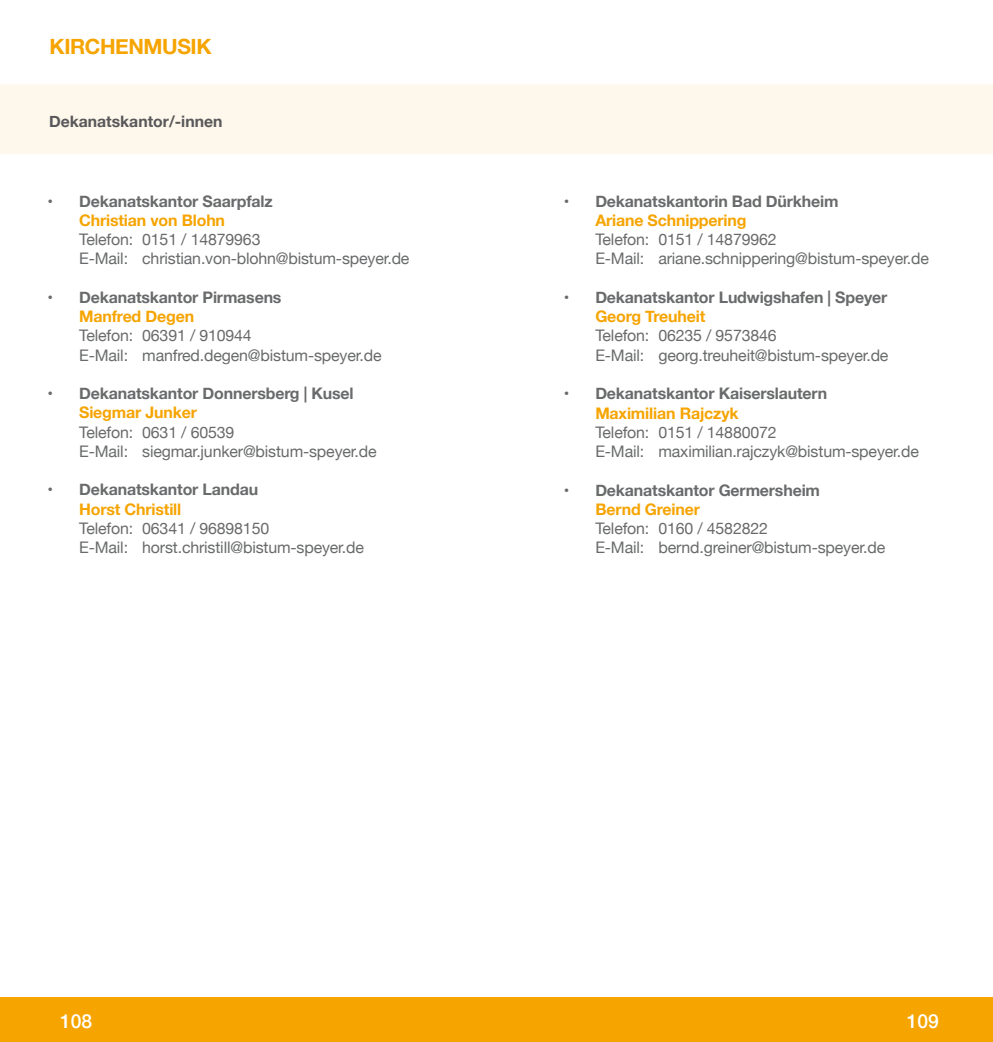
<style>
.page{position:relative;width:993px;height:1042px;background:#fff}
.page>*{position:absolute;margin:0;border:0;box-sizing:border-box;transform-origin:0 0}
.t1{font:700 21px "Helvetica Neue";letter-spacing:-.02em;color:#f6a400}
.t2{font:500 19.25px "Helvetica Neue";color:#fff}
.t3{font:15.92px/19.2px "Helvetica Neue";letter-spacing:-.01em;color:#696a6b}
.t4{font:700 15.92px "Helvetica Neue";letter-spacing:-.01em;color:#696a6b}
.t5{font:700 15.92px "Helvetica Neue";letter-spacing:-.01em;color:#f6a400}
.t6{font:700 15.75px "Helvetica Neue";color:#58585a}
</style>
<div class="page">
<div style="left:0;top:84px;width:992px;height:70px;background:#fef7eb"></div>
<div style="left:0;top:997px;width:992px;height:45px;background:#f6a400"></div>
<h1 class="t1" style="left:50px;top:30px;width:163px">KIRCHENMUSIK</h1>
<p class="t6" style="left:49px;top:109px;width:175px">Dekanatskantor/-innen</p>
<p class="t4" style="left:48px;top:188px;width:226px">• Dekanatskantor Saarpfalz</p>
<p class="t5" style="left:79px;top:208px;width:147px">Christian von Blohn</p>
<p class="t3" style="left:79px;top:231px;width:332px">Telefon: 0151 / 14879963<br>E-Mail: christian.von-blohn@bistum-speyer.de</p>
<p class="t4" style="left:48px;top:285px;width:235px">• Dekanatskantor Pirmasens</p>
<p class="t5" style="left:79px;top:304px;width:116px">Manfred Degen</p>
<p class="t3" style="left:79px;top:327px;width:304px">Telefon: 06391 / 910944<br>E-Mail: manfred.degen@bistum-speyer.de</p>
<p class="t4" style="left:48px;top:381px;width:307px">• Dekanatskantor Donnersberg | Kusel</p>
<p class="t5" style="left:79px;top:400px;width:119px">Siegmar Junker</p>
<p class="t3" style="left:79px;top:423px;width:299px">Telefon: 0631 / 60539<br>E-Mail: siegmar.junker@bistum-speyer.de</p>
<p class="t4" style="left:48px;top:477px;width:212px">• Dekanatskantor Landau</p>
<p class="t5" style="left:79px;top:496px;width:104px">Horst Christill</p>
<p class="t3" style="left:79px;top:519px;width:286px">Telefon: 06341 / 96898150<br>E-Mail: horst.christill@bistum-speyer.de</p>
<p class="t4" style="left:563px;top:188px;width:276px">• Dekanatskantorin Bad Dürkheim</p>
<p class="t5" style="left:595px;top:208px;width:153px">Ariane Schnippering</p>
<p class="t3" style="left:595px;top:231px;width:335px">Telefon: 0151 / 14879962<br>E-Mail: ariane.schnippering@bistum-speyer.de</p>
<p class="t4" style="left:563px;top:285px;width:325px">• Dekanatskantor Ludwigshafen | Speyer</p>
<p class="t5" style="left:595px;top:304px;width:111px">Georg Treuheit</p>
<p class="t3" style="left:595px;top:327px;width:294px">Telefon: 06235 / 9573846<br>E-Mail: georg.treuheit@bistum-speyer.de</p>
<p class="t4" style="left:563px;top:381px;width:265px">• Dekanatskantor Kaiserslautern</p>
<p class="t5" style="left:595px;top:400px;width:145px">Maximilian Rajczyk</p>
<p class="t3" style="left:595px;top:423px;width:325px">Telefon: 0151 / 14880072<br>E-Mail: maximilian.rajczyk@bistum-speyer.de</p>
<p class="t4" style="left:563px;top:477px;width:258px">• Dekanatskantor Germersheim</p>
<p class="t5" style="left:595px;top:496px;width:106px">Bernd Greiner</p>
<p class="t3" style="left:595px;top:520px;width:291px">Telefon: 0160 / 4582822<br>E-Mail: bernd.greiner@bistum-speyer.de</p>
<p class="t2" style="left:60px;top:1005px;width:34px">108</p>
<p class="t2" style="left:906px;top:1005px;width:34px">109</p>
</div>
